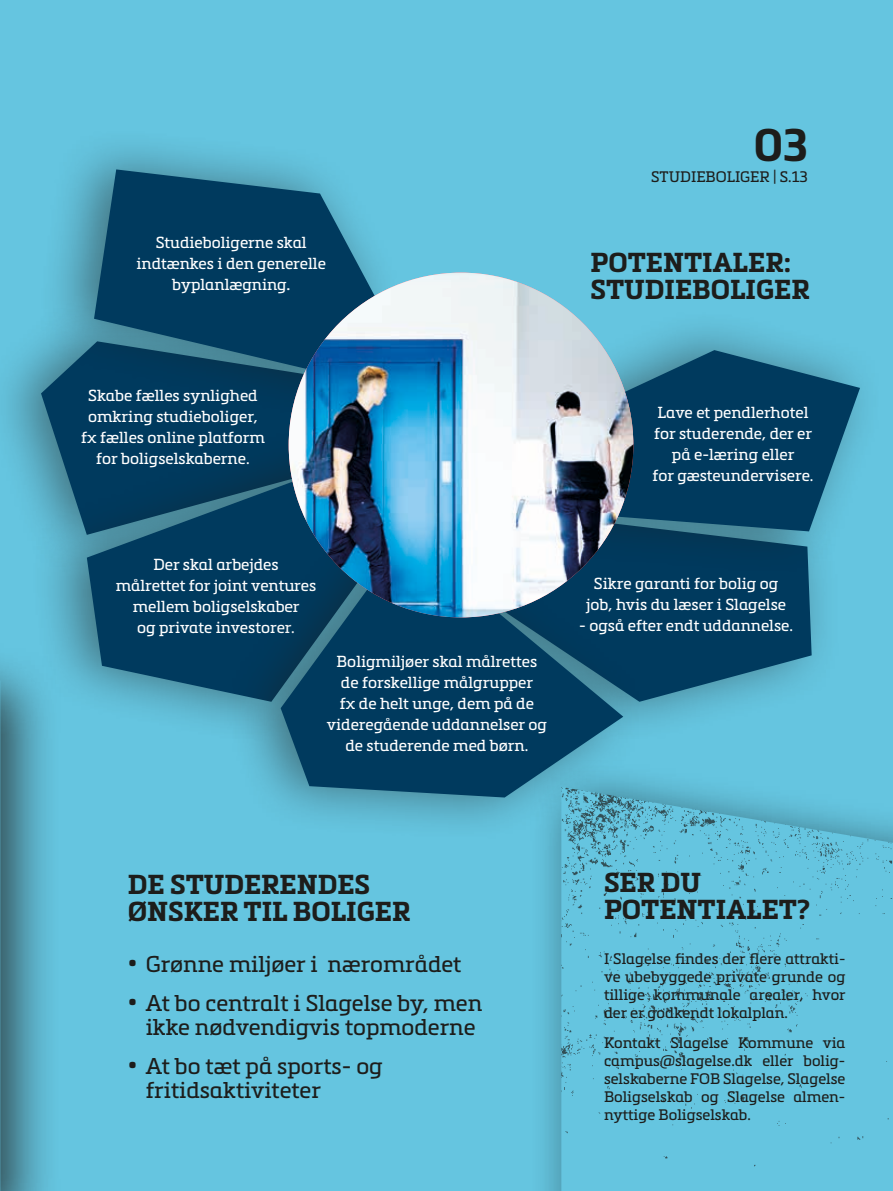
<style>
.page{position:relative;width:893px;height:1191px;background:#65c5e0}
.page>*{position:absolute;margin:0;border:0;box-sizing:border-box;transform-origin:0 0}
.t1{font:700 45px "Metronic Slab Pro";color:#1d1d1b}
.t2{font:700 27px/27px "Metronic Slab Pro";color:#1d1d1b}
.t3{font:22.5px/24px "Metronic Slab Pro";color:#1d1d1b;text-align:center}
.t4{font:15.75px/21px "Metronic Slab Pro";color:#fff;text-align:center}
.t5{font:15px/18px "Metronic Slab Pro";color:#1d1d1b;text-align:justify}
</style>
<div class="page">
<div style="left:0;top:296px;width:380px;height:282px;background:#1d1d1b;opacity:.5"></div>
<div style="left:27px;top:419px;width:393px;height:326px;background:#1d1d1b;opacity:.5"></div>
<svg style="left:87px;top:462px;width:206px;height:240px;background:#104c6d"></svg>
<div style="left:412px;top:471px;width:431px;height:275px;background:#1d1d1b;opacity:.5"></div>
<svg style="left:649px;top:577px;width:163px;height:125px;background:#135374"></svg>
<div style="left:499px;top:306px;width:389px;height:271px;background:#1d1d1b;opacity:.5"></div>
<svg style="left:605px;top:350px;width:255px;height:181px;background:#155576"></svg>
<div style="left:35px;top:125px;width:369px;height:296px;background:#1d1d1b;opacity:.5"></div>
<svg style="left:94px;top:169px;width:281px;height:208px;background:#125071"></svg>
<div style="left:223px;top:481px;width:426px;height:362px;background:#1d1d1b;opacity:.5"></div>
<svg style="left:281px;top:522px;width:342px;height:275px;background:#094465"></svg>
<div style="left:0;top:494px;width:62px;height:697px;background:#1d1d1b;opacity:.75"></div>
<div style="left:529px;top:757px;width:364px;height:434px;background:#1d1d1b;opacity:.75"></div>
<svg style="left:561px;top:787px;width:332px;height:404px"></svg>
<img style="left:289px;top:273px;width:344px;height:344px;border-radius:172px">
<p class="t4" style="left:136px;top:231px;width:191px">Studieboligerne skal indtænkes i den generelle byplanlægning.</p>
<h1 class="t1" style="left:754px;top:117px;width:56px">03</h1>
<p class="t5" style="left:651px;top:167px;width:158px">STUDIEBOLIGER | S.13</p>
<h2 class="t2" style="left:590px;top:249px;width:221px">POTENTIALER:<br>STUDIEBOLIGER</h2>
<p class="t4" style="left:81px;top:384px;width:185px">Skabe fælles synlighed omkring studieboliger, fx fælles online platform for boligselskaberne.</p>
<p class="t4" style="left:116px;top:553px;width:202px">Der skal arbejdes<br>målrettet for joint ventures mellem boligselskaber<br>og private investorer.</p>
<p class="t4" style="left:327px;top:650px;width:222px">Boligmiljøer skal målrettes de forskellige målgrupper<br>fx de helt unge, dem på de videregående uddannelser og de studerende med børn.</p>
<p class="t4" style="left:652px;top:401px;width:163px">Lave et pendlerhotel for studerende, der er på e-læring eller<br>for gæsteundervisere.</p>
<p class="t4" style="left:586px;top:572px;width:201px">Sikre garanti for bolig og job, hvis du læser i Slagelse</p>
<p class="t4" style="left:579px;top:614px;width:215px">- også efter endt uddannelse.</p>
<h2 class="t2" style="left:128px;top:870px;width:284px">DE STUDERENDES<br>ØNSKER TIL BOLIGER</h2>
<h3 class="t3" style="left:128px;top:951px;width:335px">• Grønne miljøer i nærområdet</h3>
<h3 class="t3" style="left:128px;top:990px;width:356px">• At bo centralt i Slagelse by, men ikke nødvendigvis topmoderne</h3>
<h3 class="t3" style="left:146px;top:1053px;width:239px;text-align:left;text-indent:-18px">• At bo tæt på sports- og fritidsaktiviteter</h3>
<h2 class="t2" style="left:604px;top:868px;width:207px">SER DU<br>POTENTIALET?</h2>
<p class="t5" style="left:604px;top:949px;width:243px">I Slagelse findes der flere attrakti&shy;ve ubebyggede private grunde og tillige kommunale arealer, hvor der er godkendt lokalplan.</p>
<p class="t5" style="left:604px;top:1033px;width:243px">Kontakt Slagelse Kommune via campus@slagelse.dk eller bolig&shy;selskaberne FOB Slagelse, Slagelse Boligselskab og Slagelse almen&shy;nyttige Boligselskab.</p>
</div>
